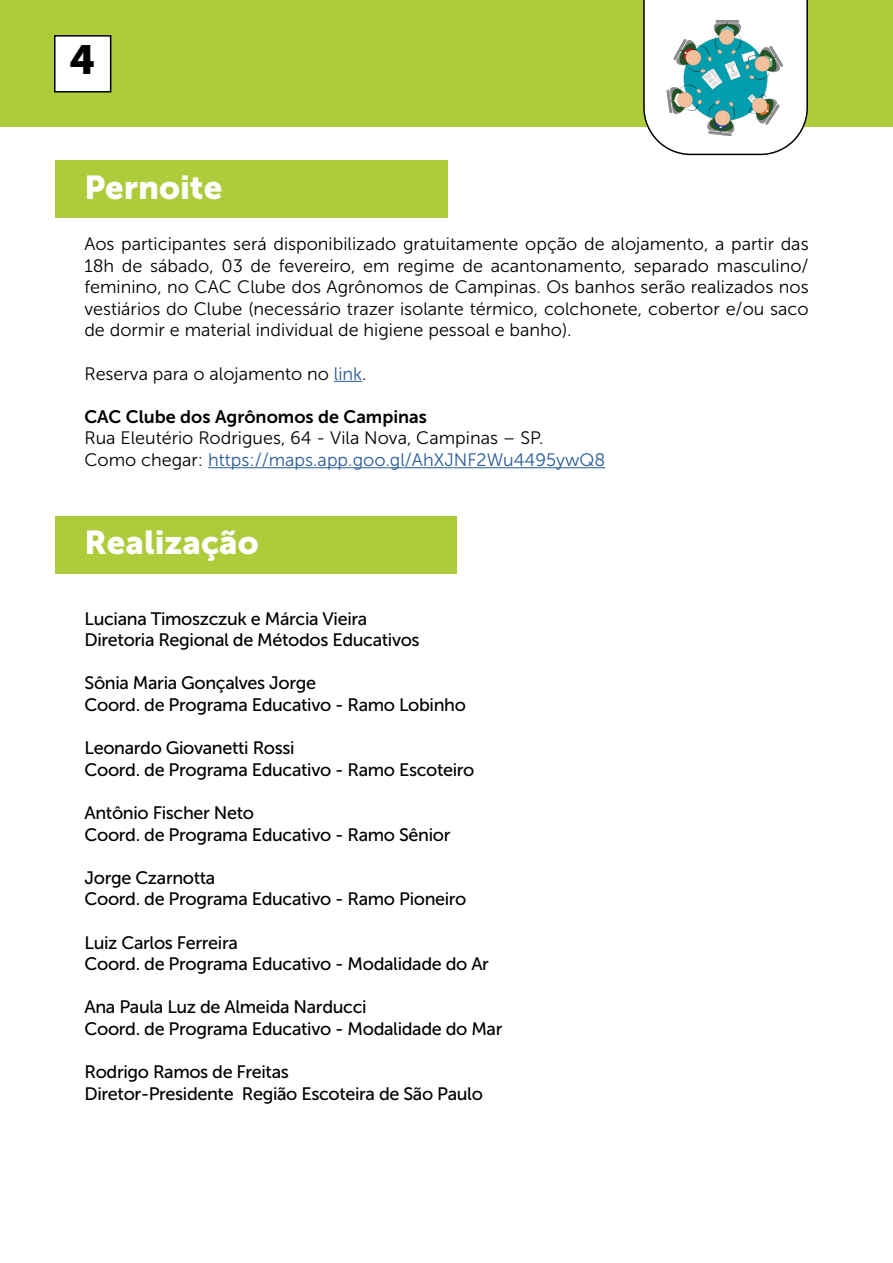
<style>
.page{position:relative;width:893px;height:1263px;background:#fff}
.page>*{position:absolute;margin:0;border:0;box-sizing:border-box;transform-origin:0 0}
.t1{font:40.5px "Museo Sans 900";color:#000}
.t2{font:33px "Museo Sans 900";color:#fff}
.t3{font:18px/21.6px "Museo Sans 500";letter-spacing:-.02em;color:#000}
.t4{font:18px/21.6px "Museo Sans 300";color:#000;text-align:justify}
.t5{font:18px "Museo Sans 700";color:#000}
.s1{color:#275b9b}
</style>
<div class="page">
<div style="left:0;top:0;width:893px;height:127px;background:#adcb3b"></div>
<div style="left:55px;top:36px;width:56px;height:56px;background:#fff"></div>
<div style="left:54px;top:35px;width:57px;height:57px;border:2px solid #000"></div>
<div style="left:55px;top:516px;width:402px;height:57px;background:#adcb3b"></div>
<div style="left:55px;top:160px;width:392px;height:57px;background:#adcb3b"></div>
<svg style="left:334px;top:381px;width:28px;height:1px"></svg>
<hr style="left:208px;top:467px;width:397px;height:1px;background:#275b9b">
<svg style="left:643px;top:0;width:165px;height:155px"></svg>
<img style="left:649px;top:2px;width:153px;height:152px">
<h1 class="t1" style="left:70px;top:37px;width:28px">4</h1>
<h2 class="t2" style="left:84px;top:168px;width:139px">Pernoite</h2>
<p class="t4" style="left:84px;top:233px;width:726px">Aos participantes será disponibilizado gratuitamente opção de alojamento, a partir das 18h de sábado, 03 de fevereiro, em regime de acantonamento, separado masculino/ feminino, no CAC Clube dos Agrônomos de Campinas. Os banhos serão realizados nos vestiários do Clube (necessário trazer isolante térmico, colchonete, cobertor e/ou saco de dormir e material individual de higiene pessoal e banho).</p>
<p class="t4" style="left:84px;top:363px;width:284px">Reserva para o alojamento no <span class="s1">link</span>.</p>
<p class="t5" style="left:84px;top:406px;width:344px">CAC Clube dos Agrônomos de Campinas</p>
<p class="t4" style="left:84px;top:427px;width:522px">Rua Eleutério Rodrigues, 64 - Vila Nova, Campinas – SP.<br>Como chegar: <span class="s1">https://maps.app.goo.gl/AhXJNF2Wu4495ywQ8</span></p>
<h2 class="t2" style="left:85px;top:524px;width:176px">Realização</h2>
<p class="t3" style="left:85px;top:608px;width:337px">Luciana Timoszczuk e Márcia Vieira<br>Diretoria Regional de Métodos Educativos</p>
<p class="t3" style="left:85px;top:672px;width:383px">Sônia Maria Gonçalves Jorge<br>Coord. de Programa Educativo - Ramo Lobinho</p>
<p class="t3" style="left:85px;top:737px;width:391px">Leonardo Giovanetti Rossi<br>Coord. de Programa Educativo - Ramo Escoteiro</p>
<p class="t3" style="left:85px;top:802px;width:367px">Antônio Fischer Neto<br>Coord. de Programa Educativo - Ramo Sênior</p>
<p class="t3" style="left:85px;top:867px;width:383px">Jorge Czarnotta<br>Coord. de Programa Educativo - Ramo Pioneiro</p>
<p class="t3" style="left:85px;top:932px;width:406px">Luiz Carlos Ferreira<br>Coord. de Programa Educativo - Modalidade do Ar</p>
<p class="t3" style="left:85px;top:996px;width:419px">Ana Paula Luz de Almeida Narducci<br>Coord. de Programa Educativo - Modalidade do Mar</p>
<p class="t3" style="left:85px;top:1061px;width:400px">Rodrigo Ramos de Freitas<br>Diretor-Presidente Região Escoteira de São Paulo</p>
</div>
